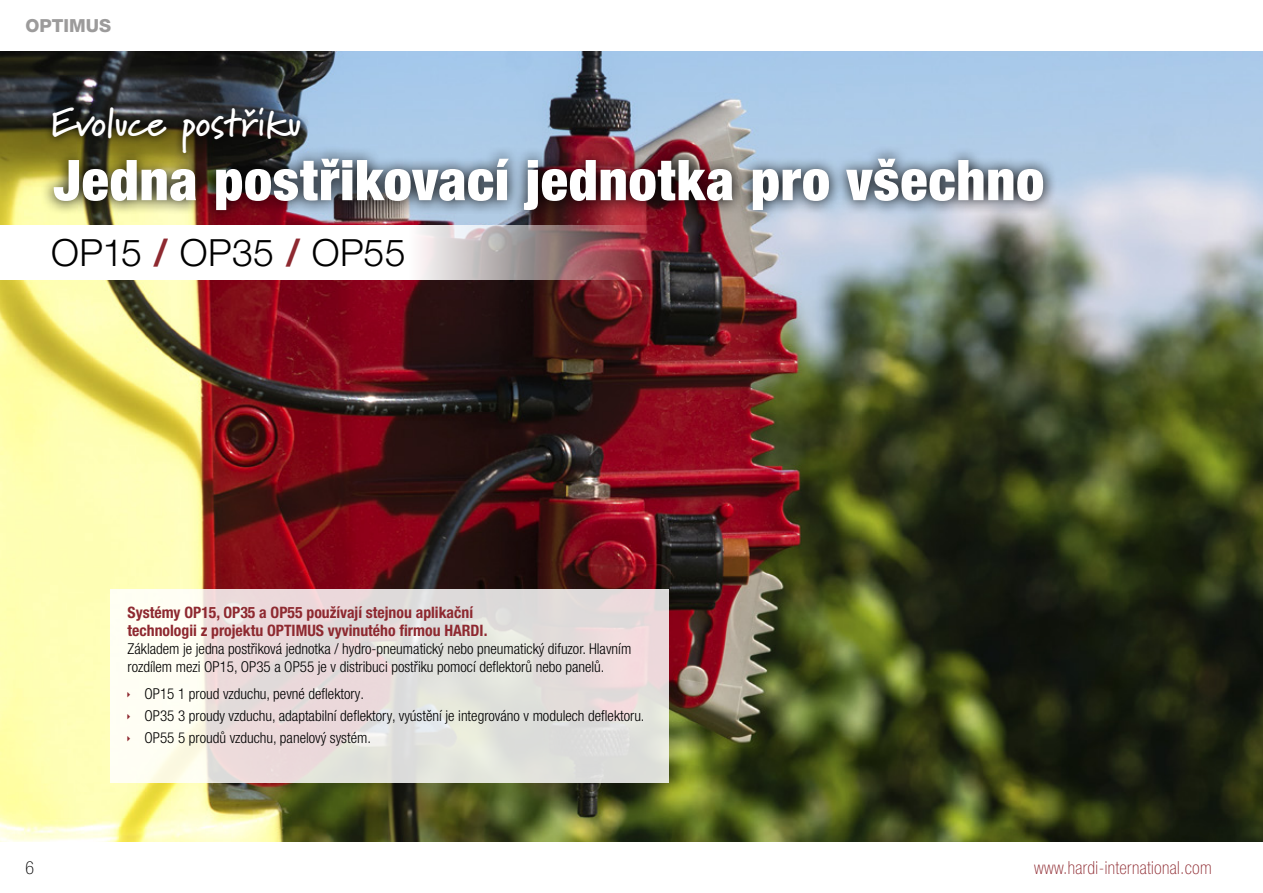
<style>
.page{position:relative;width:1263px;height:893px;background:#fff}
.page>*{position:absolute;margin:0;border:0;box-sizing:border-box;transform-origin:0 0}
.t1{font:900 condensed 56.25px "Helvetica Neue LT Pro";letter-spacing:.015em;color:#fff}
.t2{font:700 39.3px "Marydale";letter-spacing:-.02em;color:#fff}
.t3{font:300 37.5px "Helvetica Neue LT Pro";letter-spacing:.01em;color:#000}
.t4{font:100 condensed 18px "Helvetica Neue LT Pro";letter-spacing:.02em;color:#8e2930}
.t5{font:800 18px "Helvetica Neue LT Pro";color:#9c9b9b}
.t6{font:100 condensed 18px "Helvetica Neue LT Pro";color:#000}
.t7{font:700 condensed 15.75px/18px "Helvetica Neue LT Pro";color:#8e2930}
.t8{font:300 condensed 15px/22.2px "Helvetica Neue LT Pro";color:#000}
.s1{font-weight:700;color:#8e2930}
</style>
<div class="page">
<img style="left:0;top:51px;width:1263px;height:791px">
<svg style="left:111px;top:590px;width:558px;height:193px"></svg>
<svg style="left:44px;top:99px;width:265px;height:46px;background:#31322a"></svg>
<img style="left:40px;top:145px;width:1017px;height:79px">
<svg style="left:0;top:225px;width:661px;height:55px"></svg>
<svg style="left:128px;top:736px;width:2px;height:6px"></svg>
<p class="t5" style="left:26px;top:15px;width:87px">OPTIMUS</p>
<h2 class="t2" style="left:51px;top:99px;width:252px">Evoluce postřiku</h2>
<h1 class="t1" style="left:54px;top:147px;width:992px">Jedna postřikovací jednotka pro všechno</h1>
<h3 class="t3" style="left:51px;top:230px;width:356px">OP15 <span class="s1">/</span> OP35 <span class="s1">/</span> OP55</h3>
<p class="t6" style="left:26px;top:857px;width:10px">6</p>
<p class="t7" style="left:128px;top:603px;width:361px">Systémy OP15, OP35 a OP55 používají stejnou aplikační technologii z projektu OPTIMUS vyvinutého firmou HARDI.</p>
<p class="t8" style="left:128px;top:639px;width:505px;line-height:18px">Základem je jedna postřiková jednotka / hydro-pneumatický nebo pneumatický difuzor. Hlavním rozdílem mezi OP15, OP35 a OP55 je v distribuci postřiku pomocí deflektorů nebo panelů.</p>
<p class="t8" style="left:145px;top:682px;width:501px">OP15 1 proud vzduchu, pevné deflektory.<br>OP35 3 proudy vzduchu, adaptabilní deflektory, vyústění je integrováno v modulech deflektoru.<br>OP55 5 proudů vzduchu, panelový systém.</p>
<p class="t4" style="left:1034px;top:857px;width:179px">www.hardi-international.com</p>
</div>
